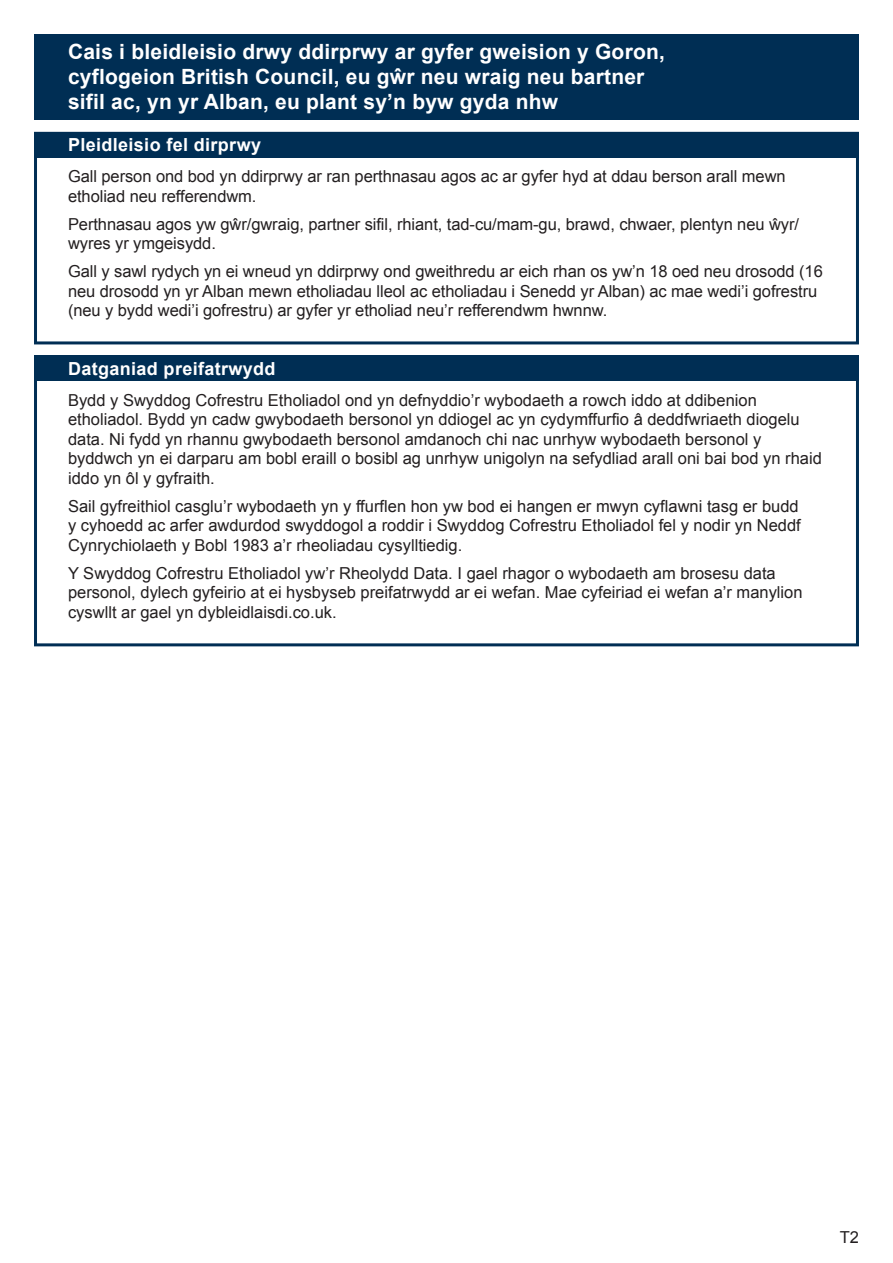
<style>
.page{position:relative;width:893px;height:1263px;background:#fff}
.page>*{position:absolute;margin:0;border:0;box-sizing:border-box;transform-origin:0 0}
.t1{font:700 21px/25.2px "Arial";letter-spacing:.01em;color:#fff}
.t2{font:700 18px "Arial";letter-spacing:.02em;color:#fff}
.t3{font:16.5px/19.5px "Arial";color:#231f20}
</style>
<div class="page">
<div style="left:34px;top:34px;width:825px;height:85px;background:#002e54"></div>
<div style="left:34px;top:132px;width:825px;height:212px;border:3px solid #002e54"></div>
<div style="left:34px;top:132px;width:825px;height:25px;background:#002e54"></div>
<div style="left:34px;top:355px;width:825px;height:291px;border:3px solid #002e54"></div>
<div style="left:34px;top:355px;width:825px;height:26px;background:#002e54"></div>
<p class="t1" style="left:68px;top:40px;width:598px">Cais i bleidleisio drwy ddirprwy ar gyfer gweision y Goron, cyflogeion British Council, eu gŵr neu wraig neu bartner sifil ac, yn yr Alban, eu plant sy’n byw gyda nhw</p>
<p class="t2" style="left:68px;top:133px;width:194px">Pleidleisio fel dirprwy</p>
<p class="t3" style="left:68px;top:167px;width:719px">Gall person ond bod yn ddirprwy ar ran perthnasau agos ac ar gyfer hyd at ddau berson arall mewn etholiad neu refferendwm.</p>
<p class="t3" style="left:68px;top:214px;width:732px">Perthnasau agos yw gŵr/gwraig, partner sifil, rhiant, tad-cu/mam-gu, brawd, chwaer, plentyn neu ŵyr/ wyres yr ymgeisydd.</p>
<p class="t3" style="left:68px;top:262px;width:756px">Gall y sawl rydych yn ei wneud yn ddirprwy ond gweithredu ar eich rhan os yw’n 18 oed neu drosodd (16 neu drosodd yn yr Alban mewn etholiadau lleol ac etholiadau i Senedd yr Alban) ac mae wedi’i gofrestru (neu y bydd wedi’i gofrestru) ar gyfer yr etholiad neu’r refferendwm hwnnw.</p>
<p class="t2" style="left:68px;top:357px;width:209px">Datganiad preifatrwydd</p>
<p class="t3" style="left:68px;top:390px;width:755px">Bydd y Swyddog Cofrestru Etholiadol ond yn defnyddio’r wybodaeth a rowch iddo at ddibenion etholiadol. Bydd yn cadw gwybodaeth bersonol yn ddiogel ac yn cydymffurfio â deddfwriaeth diogelu data. Ni fydd yn rhannu gwybodaeth bersonol amdanoch chi nac unrhyw wybodaeth bersonol y byddwch yn ei darparu am bobl eraill o bosibl ag unrhyw unigolyn na sefydliad arall oni bai bod yn rhaid iddo yn ôl y gyfraith.</p>
<p class="t3" style="left:68px;top:496px;width:734px">Sail gyfreithiol casglu’r wybodaeth yn y ffurflen hon yw bod ei hangen er mwyn cyflawni tasg er budd y cyhoedd ac arfer awdurdod swyddogol a roddir i Swyddog Cofrestru Etholiadol fel y nodir yn Neddf<br>Cynrychiolaeth y Bobl 1983 a’r rheoliadau cysylltiedig.</p>
<p class="t3" style="left:68px;top:563px;width:736px">Y Swyddog Cofrestru Etholiadol yw’r Rheolydd Data. I gael rhagor o wybodaeth am brosesu data personol, dylech gyfeirio at ei hysbyseb preifatrwydd ar ei wefan. Mae cyfeiriad ei wefan a’r manylion cyswllt ar gael yn dybleidlaisdi.co.uk.</p>
<p class="t3" style="left:840px;top:1228px;width:21px">T2</p>
</div>
